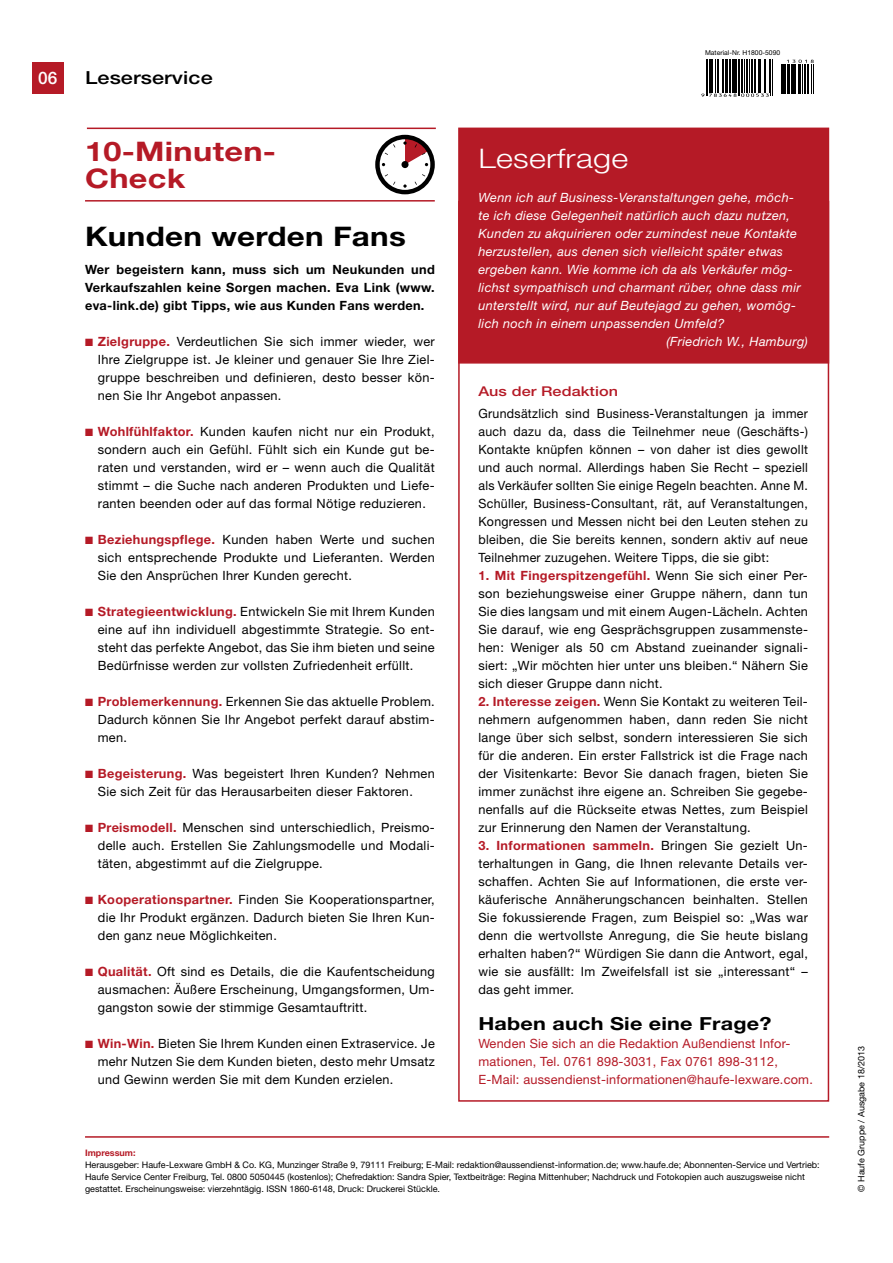
<style>
.page{position:relative;width:893px;height:1263px;background:#fff}
.page>*{position:absolute;margin:0;border:0;box-sizing:border-box;transform-origin:0 0}
.t1{font:700 27px "Helvetica Neue LT";letter-spacing:.01em;color:#b51a26;scale:1.2 1}
.t2{font:700 27px "Helvetica Neue LT";letter-spacing:.01em;color:#000;scale:1.16 1}
.t3{font:300 27px "Helvetica Neue LT";letter-spacing:.01em;color:#fff;scale:1.2 1}
.t4{font:700 18px "Helvetica Neue LT";letter-spacing:.01em;color:#000;scale:1.2 1}
.t5{font:500 18px "Helvetica Neue LT";letter-spacing:.005em;color:#000;scale:1.2 1}
.t6{font:500 17.25px "Helvetica Neue LT";color:#fff}
.t7{font:500 13.5px "Helvetica Neue LT";letter-spacing:.005em;color:#b51a26;scale:1.2 1}
.t8{font:12.75px/18px "Helvetica Neue LT";letter-spacing:.025em;color:#000;text-align:justify}
.t9{font:italic 12.75px "Helvetica Neue LT";letter-spacing:.025em;color:#fff}
.t10{font:12.75px/18px "Helvetica Neue LT";letter-spacing:.015em;color:#b51a26}
.t11{font:700 12.75px/18px "Helvetica Neue LT";letter-spacing:.025em;color:#000;text-align:justify}
.t12{font:9px/12px "Helvetica Neue LT";color:#000}
.t13{font:700 9px "Helvetica Neue LT";color:#b51a26}
.t14{font:6.75px "Helvetica Neue LT";letter-spacing:.005em;color:#000}
.s1{color:#b51a26}
.s2{font-weight:700;color:#b51a26}
</style>
<div class="page">
<div style="left:458px;top:128px;width:371px;height:236px;background:#b51a26;border:2px solid #b51a26"></div>
<div style="left:32px;top:62px;width:32px;height:32px;background:#b51a26"></div>
<hr style="left:85px;top:1136px;width:744px;height:2px;background:#b51a26">
<svg style="left:375px;top:135px;width:60px;height:59px"></svg>
<hr style="left:87px;top:128px;width:349px;height:1px;background:#b51a26">
<hr style="left:85px;top:200px;width:350px;height:2px;background:#b51a26">
<hr style="left:706px;top:60px;width:1px;height:36px;background:#000">
<hr style="left:707px;top:60px;width:1px;height:36px;background:#000">
<hr style="left:709px;top:60px;width:2px;height:33px;background:#000">
<hr style="left:711px;top:60px;width:2px;height:33px;background:#000">
<hr style="left:715px;top:60px;width:1px;height:33px;background:#000">
<hr style="left:717px;top:60px;width:1px;height:33px;background:#000">
<hr style="left:718px;top:60px;width:1px;height:33px;background:#000">
<hr style="left:722px;top:60px;width:1px;height:33px;background:#000">
<hr style="left:723px;top:60px;width:1px;height:33px;background:#000">
<hr style="left:725px;top:60px;width:2px;height:33px;background:#000">
<hr style="left:729px;top:60px;width:2px;height:33px;background:#000">
<hr style="left:732px;top:60px;width:1px;height:33px;background:#000">
<hr style="left:733px;top:60px;width:1px;height:33px;background:#000">
<hr style="left:735px;top:60px;width:2px;height:33px;background:#000">
<hr style="left:738px;top:60px;width:1px;height:36px;background:#000">
<hr style="left:740px;top:60px;width:1px;height:36px;background:#000">
<hr style="left:741px;top:60px;width:2px;height:33px;background:#000">
<hr style="left:744px;top:60px;width:1px;height:33px;background:#000">
<hr style="left:746px;top:60px;width:2px;height:33px;background:#000">
<hr style="left:749px;top:60px;width:1px;height:33px;background:#000">
<hr style="left:751px;top:60px;width:2px;height:33px;background:#000">
<hr style="left:754px;top:60px;width:1px;height:33px;background:#000">
<hr style="left:756px;top:60px;width:1px;height:33px;background:#000">
<hr style="left:758px;top:60px;width:2px;height:33px;background:#000">
<hr style="left:761px;top:60px;width:1px;height:33px;background:#000">
<hr style="left:764px;top:60px;width:1px;height:33px;background:#000">
<hr style="left:765px;top:60px;width:1px;height:33px;background:#000">
<hr style="left:769px;top:60px;width:1px;height:33px;background:#000">
<hr style="left:770px;top:60px;width:1px;height:36px;background:#000">
<hr style="left:772px;top:60px;width:1px;height:36px;background:#000">
<svg style="left:701px;top:94px;width:68px;height:3px"></svg>
<svg style="left:781px;top:60px;width:33px;height:33px"></svg>
<h3 class="t6" style="left:38px;top:68px;width:21px">06</h3>
<h2 class="t5" style="left:85px;top:67px;width:108px">Leserservice</h2>
<h1 class="t1" style="left:85px;top:135px;width:161px">10-Minuten-</h1>
<h1 class="t3" style="left:478px;top:142px;width:126px">Leserfrage</h1>
<h1 class="t1" style="left:85px;top:162px;width:85px">Check</h1>
<p class="t14" style="left:705px;top:49px;width:77px">Material-Nr. H1800-5090</p>
<h1 class="t2" style="left:85px;top:220px;width:278px">Kunden werden Fans</h1>
<p class="t11" style="left:85px;top:260px;width:351px">Wer begeistern kann, muss sich um Neukunden und Verkaufszahlen keine Sorgen machen. Eva Link (www. eva-link.de) gibt Tipps, wie aus Kunden Fans werden.</p>
<p class="t8" style="left:98px;top:332px;width:338px;text-indent:-13px"><span class="s1">■</span> <span class="s2">Zielgruppe.</span> Verdeutlichen Sie sich immer wieder, wer Ihre Zielgruppe ist. Je kleiner und genauer Sie Ihre Ziel&shy;gruppe beschreiben und definieren, desto besser kön&shy;nen Sie Ihr Angebot anpassen.</p>
<p class="t8" style="left:98px;top:422px;width:338px;text-indent:-13px"><span class="s1">■</span> <span class="s2">Wohlfühlfaktor.</span> Kunden kaufen nicht nur ein Produkt, sondern auch ein Gefühl. Fühlt sich ein Kunde gut be&shy;raten und verstanden, wird er – wenn auch die Qualität stimmt – die Suche nach anderen Produkten und Liefe&shy;ranten beenden oder auf das formal Nötige reduzieren.</p>
<p class="t8" style="left:98px;top:530px;width:338px;text-indent:-13px"><span class="s1">■</span> <span class="s2">Beziehungspflege.</span> Kunden haben Werte und suchen sich entsprechende Produkte und Lieferanten. Werden Sie den Ansprüchen Ihrer Kunden gerecht.</p>
<p class="t8" style="left:98px;top:602px;width:338px;text-indent:-13px"><span class="s1">■</span> <span class="s2">Strategieentwicklung.</span> Entwickeln Sie mit Ihrem Kunden eine auf ihn individuell abgestimmte Strategie. So ent&shy;steht das perfekte Angebot, das Sie ihm bieten und seine Bedürfnisse werden zur vollsten Zufriedenheit erfüllt.</p>
<p class="t8" style="left:98px;top:692px;width:338px;text-indent:-13px"><span class="s1">■</span> <span class="s2">Problemerkennung.</span> Erkennen Sie das aktuelle Problem.<br>Dadurch können Sie Ihr Angebot perfekt darauf abstim&shy;men.</p>
<p class="t8" style="left:98px;top:764px;width:338px;text-indent:-13px"><span class="s1">■</span> <span class="s2">Begeisterung.</span> Was begeistert Ihren Kunden? Nehmen<br>Sie sich Zeit für das Herausarbeiten dieser Faktoren.</p>
<p class="t8" style="left:98px;top:818px;width:338px;text-indent:-13px"><span class="s1">■</span> <span class="s2">Preismodell.</span> Menschen sind unterschiedlich, Preismo&shy;delle auch. Erstellen Sie Zahlungsmodelle und Modali&shy;täten, abgestimmt auf die Zielgruppe.</p>
<p class="t8" style="left:98px;top:890px;width:338px;text-indent:-13px"><span class="s1">■</span> <span class="s2">Kooperationspartner.</span> Finden Sie Kooperationspartner, die Ihr Produkt ergänzen. Dadurch bieten Sie Ihren Kun&shy;den ganz neue Möglichkeiten.</p>
<p class="t8" style="left:98px;top:962px;width:338px;text-indent:-13px"><span class="s1">■</span> <span class="s2">Qualität.</span> Oft sind es Details, die die Kaufentscheidung ausmachen: Äußere Erscheinung, Umgangsformen, Um&shy;gangston sowie der stimmige Gesamtauftritt.</p>
<p class="t8" style="left:98px;top:1034px;width:338px;text-indent:-13px"><span class="s1">■</span> <span class="s2">Win-Win.</span> Bieten Sie Ihrem Kunden einen Extraservice. Je mehr Nutzen Sie dem Kunden bieten, desto mehr Umsatz und Gewinn werden Sie mit dem Kunden erzielen.</p>
<p class="t9" style="left:478px;top:189px;width:317px">Wenn ich auf Business-Veranstaltungen gehe, möch-</p>
<p class="t9" style="left:478px;top:207px;width:313px">te ich diese Gelegenheit natürlich auch dazu nutzen,</p>
<p class="t9" style="left:478px;top:225px;width:320px">Kunden zu akquirieren oder zumindest neue Kontakte</p>
<p class="t9" style="left:478px;top:243px;width:306px">herzustellen, aus denen sich vielleicht später etwas</p>
<p class="t9" style="left:478px;top:261px;width:316px">ergeben kann. Wie komme ich da als Verkäufer mög-</p>
<p class="t9" style="left:478px;top:279px;width:324px">lichst sympathisch und charmant rüber, ohne dass mir</p>
<p class="t9" style="left:478px;top:297px;width:319px">unterstellt wird, nur auf Beutejagd zu gehen, womög-</p>
<p class="t9" style="left:478px;top:315px;width:248px">lich noch in einem unpassenden Umfeld?</p>
<p class="t9" style="left:666px;top:333px;width:143px">(Friedrich W., Hamburg)</p>
<p class="t7" style="left:478px;top:384px;width:118px">Aus der Redaktion</p>
<p class="t8" style="left:478px;top:404px;width:331px">Grundsätzlich sind Business-Veranstaltungen ja immer auch dazu da, dass die Teilnehmer neue (Geschäfts-)<br>Kontakte knüpfen können – von daher ist dies gewollt und auch normal. Allerdings haben Sie Recht – speziell als Verkäufer sollten Sie einige Regeln beachten. Anne M.<br>Schüller, Business-Consultant, rät, auf Veranstaltungen, Kongressen und Messen nicht bei den Leuten stehen zu bleiben, die Sie bereits kennen, sondern aktiv auf neue Teilnehmer zuzugehen. Weitere Tipps, die sie gibt:</p>
<p class="t8" style="left:478px;top:566px;width:331px"><span class="s2">1. Mit Fingerspitzengefühl.</span> Wenn Sie sich einer Per&shy;son beziehungsweise einer Gruppe nähern, dann tun Sie dies langsam und mit einem Augen-Lächeln. Achten Sie darauf, wie eng Gesprächsgruppen zusammenste&shy;hen: Weniger als 50 cm Abstand zueinander signali&shy;siert: „Wir möchten hier unter uns bleiben.“ Nähern Sie sich dieser Gruppe dann nicht.</p>
<p class="t8" style="left:478px;top:692px;width:331px"><span class="s2">2. Interesse zeigen.</span> Wenn Sie Kontakt zu weiteren Teil&shy;nehmern aufgenommen haben, dann reden Sie nicht lange über sich selbst, sondern interessieren Sie sich für die anderen. Ein erster Fallstrick ist die Frage nach der Visitenkarte: Bevor Sie danach fragen, bieten Sie immer zunächst ihre eigene an. Schreiben Sie gegebe&shy;nenfalls auf die Rückseite etwas Nettes, zum Beispiel zur Erinnerung den Namen der Veranstaltung.</p>
<p class="t8" style="left:478px;top:836px;width:331px"><span class="s2">3. Informationen sammeln.</span> Bringen Sie gezielt Un&shy;terhaltungen in Gang, die Ihnen relevante Details ver&shy;schaffen. Achten Sie auf Informationen, die erste ver&shy;käuferische Annäherungschancen beinhalten. Stellen Sie fokussierende Fragen, zum Beispiel so: „Was war denn die wertvollste Anregung, die Sie heute bislang erhalten haben?“ Würdigen Sie dann die Antwort, egal, wie sie ausfällt: Im Zweifelsfall ist sie „interessant“ – das geht immer.</p>
<h2 class="t4" style="left:478px;top:1012px;width:246px">Haben auch Sie eine Frage?</h2>
<p class="t10" style="left:478px;top:1034px;width:336px">Wenden Sie sich an die Redaktion Außendienst Infor&shy;mationen, Tel. 0761 898-3031, Fax 0761 898-3112,<br>E-Mail: aussendienst-informationen@haufe-lexware.com.</p>
<p class="t13" style="left:85px;top:1147px;width:52px">Impressum:</p>
<p class="t12" style="left:85px;top:1158px;width:736px">Herausgeber: Haufe-Lexware GmbH &amp; Co. KG, Munzinger Straße 9, 79111 Freiburg; E-Mail: redaktion@aussendienst-information.de; www.haufe.de; Abonnenten-Service und Vertrieb:<br>Haufe Service Center Freiburg, Tel. 0800 5050445 (kostenlos); Chefredaktion: Sandra Spier, Textbeiträge: Regina Mittenhuber; Nachdruck und Fotokopien auch auszugsweise nicht gestattet. Erscheinungsweise: vierzehntägig. ISSN 1860-6148, Druck: Druckerei Stückle.</p>
<p class="t12" style="left:855px;top:1192px;width:147px;rotate:-90deg">© Haufe Gruppe / Ausgabe 18/2013</p>
</div>
